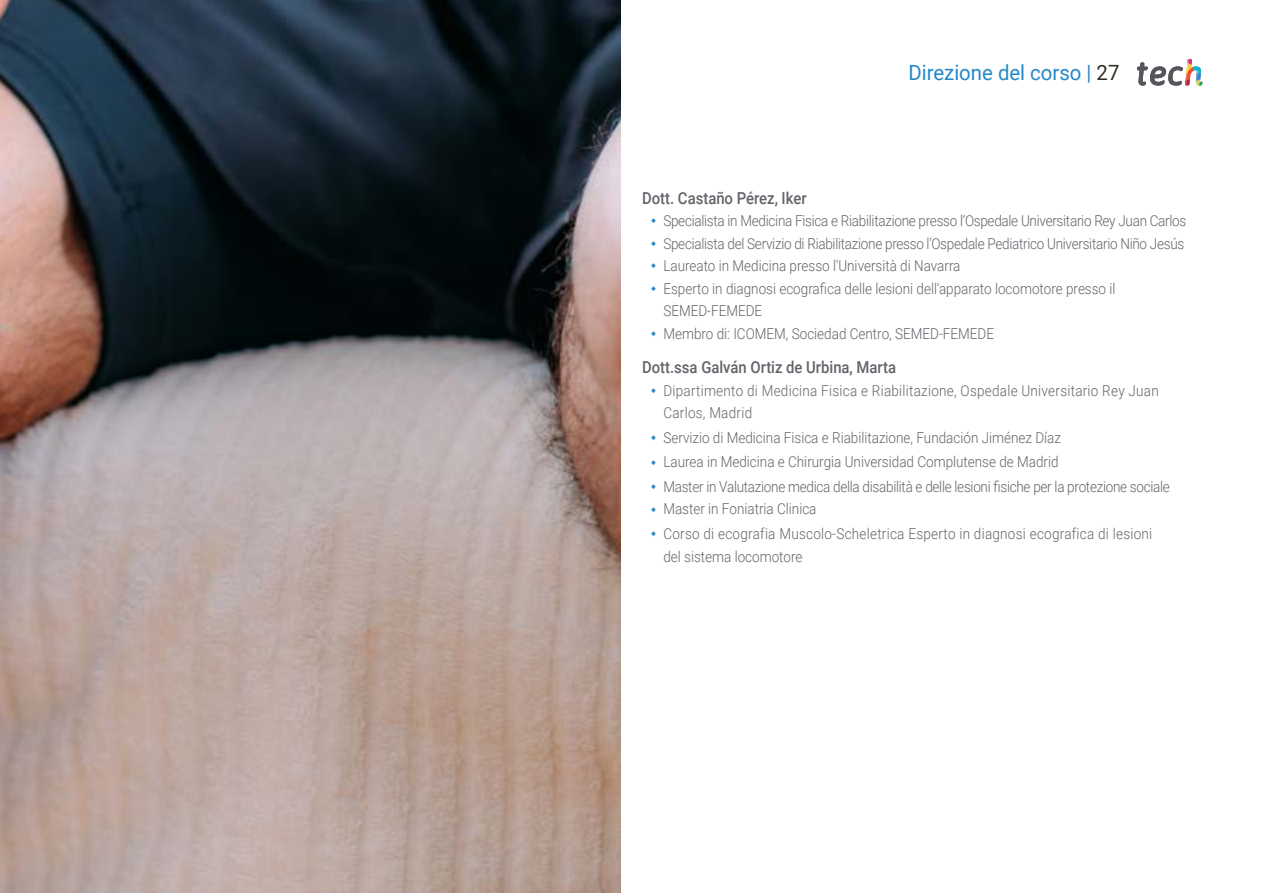
<style>
.page{position:relative;width:1263px;height:893px;background:#fff}
.page>*{position:absolute;margin:0;border:0;box-sizing:border-box;transform-origin:0 0}
.t1{font:21px "Roboto";color:#2488c9}
.t2{font:500 16.5px "Roboto";color:#61646a;scale:.9 1}
.t3{font:300 15px/22.5px "Roboto";letter-spacing:-.02em;color:#61646a;scale:.9 1}
.t4{font:300 15px/24.6px "Roboto";color:#61646a;scale:.9 1}
.t5{font:300 15px/22.5px "Roboto";letter-spacing:.02em;color:#61646a;scale:.9 1}
.s1{color:#312e20}
</style>
<div class="page">
<img style="left:0;top:0;width:621px;height:893px">
<svg style="left:1137px;top:59px;width:65px;height:27px"></svg>
<h1 class="t1" style="left:908px;top:57px;width:213px">Direzione del corso | <span class="s1">27</span></h1>
<p class="t2" style="left:642px;top:186px;width:184px">Dott. Castaño Pérez, Iker</p>
<p class="t3" style="left:663px;top:209px;width:583px">Specialista in Medicina Fisica e Riabilitazione presso l’Ospedale Universitario Rey Juan Carlos Specialista del Servizio di Riabilitazione presso l'Ospedale Pediatrico Universitario Niño Jesús Laureato in Medicina presso l'Università di Navarra<br>Esperto in diagnosi ecografica delle lesioni dell'apparato locomotore presso il SEMED-FEMEDE<br>Membro di: ICOMEM, Sociedad Centro, SEMED-FEMEDE</p>
<p class="t2" style="left:642px;top:356px;width:284px">Dott.ssa Galván Ortiz de Urbina, Marta</p>
<p class="t5" style="left:663px;top:378px;width:552px">Dipartimento di Medicina Fisica e Riabilitazione, Ospedale Universitario Rey Juan<br>Carlos, Madrid</p>
<p class="t4" style="left:663px;top:424px;width:564px">Servizio di Medicina Fisica e Riabilitazione, Fundación Jiménez Díaz<br>Laurea in Medicina e Chirurgia Universidad Complutense de Madrid<br>Master in Valutazione medica della disabilità e delle lesioni fisiche per la protezione sociale</p>
<p class="t5" style="left:663px;top:496px;width:545px;line-height:24.6px">Master in Foniatria Clinica<br>Corso di ecografia Muscolo-Scheletrica Esperto in diagnosi ecografica di lesioni</p>
<p class="t4" style="left:663px;top:543px;width:156px">del sistema locomotore</p>
</div>
